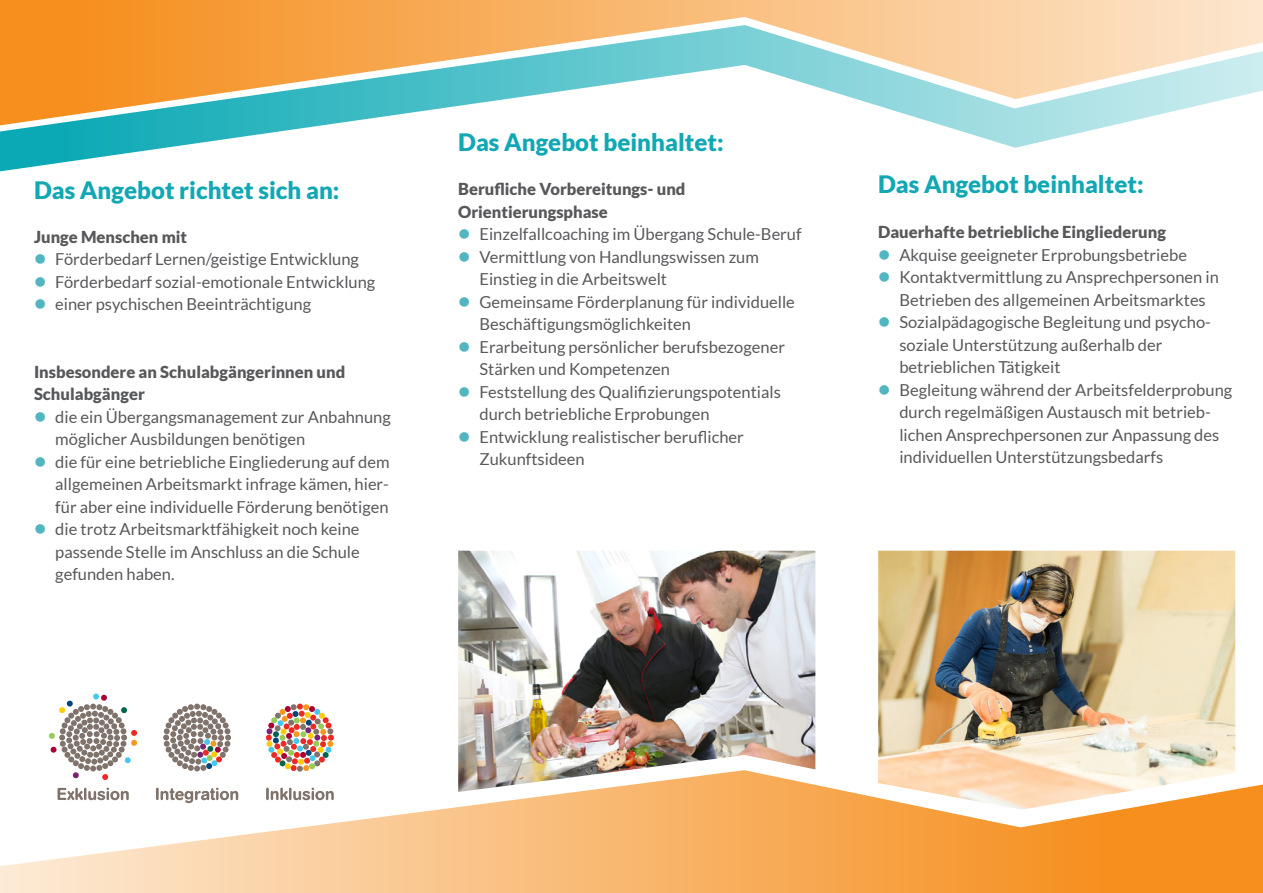
<style>
.page{position:relative;width:1263px;height:893px;background:#fff}
.page>*{position:absolute;margin:0;border:0;box-sizing:border-box;transform-origin:0 0}
.t1{font:900 24px "Lato";color:#11a8b4}
.t2{font:16.5px/22.5px "Lato";color:#57585a}
.t3{font:900 16.5px/22.5px "Lato";color:#57585a}
.s1{color:#51b6c0}
</style>
<div class="page">
<svg style="left:0;top:132px;width:1083px;height:40px"></svg>
<svg style="left:0;top:0;width:1263px;height:132px"></svg>
<svg style="left:0;top:784px;width:1263px;height:109px"></svg>
<svg style="left:163px;top:704px;width:68px;height:67px"></svg>
<svg style="left:49px;top:694px;width:88px;height:86px"></svg>
<svg style="left:156px;top:788px;width:82px;height:15px"></svg>
<svg style="left:57px;top:788px;width:72px;height:12px"></svg>
<svg style="left:266px;top:788px;width:68px;height:12px"></svg>
<svg style="left:266px;top:704px;width:68px;height:68px"></svg>
<img style="left:458px;top:551px;width:357px;height:241px">
<img style="left:878px;top:551px;width:357px;height:258px">
<p class="t1" style="left:34px;top:176px;width:307px">Das Angebot richtet sich an:</p>
<p class="t3" style="left:34px;top:225px;width:155px">Junge Menschen mit</p>
<p class="t2" style="left:34px;top:248px;width:326px"><span class="s1">●</span> Förderbedarf Lernen/geistige Entwicklung</p>
<p class="t2" style="left:34px;top:270px;width:343px"><span class="s1">●</span> Förderbedarf sozial-emotionale Entwicklung</p>
<p class="t2" style="left:34px;top:293px;width:279px"><span class="s1">●</span> einer psychischen Beeinträchtigung</p>
<p class="t3" style="left:34px;top:360px;width:313px">Insbesondere an Schulabgängerinnen und<br>Schulabgänger</p>
<p class="t2" style="left:55px;top:405px;width:337px;text-indent:-21px"><span class="s1">●</span> die ein Übergangsmanagement zur Anbahnung möglicher Ausbildungen benötigen</p>
<p class="t2" style="left:55px;top:450px;width:336px;text-align:justify;text-indent:-21px"><span class="s1">●</span> die für eine betriebliche Eingliederung auf dem allgemeinen Arbeitsmarkt infrage kämen, hier&shy;für aber eine individuelle Förderung benötigen</p>
<p class="t2" style="left:55px;top:518px;width:306px;text-align:justify;text-indent:-21px"><span class="s1">●</span> die trotz Arbeitsmarktfähigkeit noch keine passende Stelle im Anschluss an die Schule gefunden haben.</p>
<p class="t1" style="left:458px;top:128px;width:267px">Das Angebot beinhaltet:</p>
<p class="t3" style="left:458px;top:178px;width:229px">Berufliche Vorbereitungs- und</p>
<p class="t3" style="left:458px;top:200px;width:151px">Orientierungsphase</p>
<p class="t2" style="left:458px;top:223px;width:345px"><span class="s1">●</span> Einzelfallcoaching im Übergang Schule-Beruf</p>
<p class="t2" style="left:458px;top:245px;width:302px"><span class="s1">●</span> Vermittlung von Handlungswissen zum</p>
<p class="t2" style="left:479px;top:268px;width:189px">Einstieg in die Arbeitswelt</p>
<p class="t2" style="left:479px;top:290px;width:317px;text-indent:-21px"><span class="s1">●</span> Gemeinsame Förderplanung für individuelle<br>Beschäftigungsmöglichkeiten</p>
<p class="t2" style="left:479px;top:335px;width:307px;text-indent:-21px"><span class="s1">●</span> Erarbeitung persönlicher berufsbezogener<br>Stärken und Kompetenzen</p>
<p class="t2" style="left:479px;top:380px;width:303px;text-indent:-21px"><span class="s1">●</span> Feststellung des Qualifizierungspotentials durch betriebliche Erprobungen</p>
<p class="t2" style="left:458px;top:425px;width:287px"><span class="s1">●</span> Entwicklung realistischer beruflicher</p>
<p class="t2" style="left:479px;top:448px;width:107px">Zukunftsideen</p>
<p class="t1" style="left:878px;top:170px;width:267px">Das Angebot beinhaltet:</p>
<p class="t3" style="left:878px;top:220px;width:289px">Dauerhafte betriebliche Eingliederung</p>
<p class="t2" style="left:878px;top:243px;width:310px"><span class="s1">●</span> Akquise geeigneter Erprobungsbetriebe</p>
<p class="t2" style="left:878px;top:266px;width:342px;text-align:center"><span class="s1">●</span> Kontaktvermittlung zu Ansprechpersonen in<br>Betrieben des allgemeinen Arbeitsmarktes</p>
<p class="t2" style="left:899px;top:311px;width:313px;text-indent:-21px"><span class="s1">●</span> Sozialpädagogische Begleitung und psycho&shy;soziale Unterstützung außerhalb der</p>
<p class="t2" style="left:899px;top:356px;width:163px">betrieblichen Tätigkeit</p>
<p class="t2" style="left:899px;top:378px;width:334px;text-indent:-21px"><span class="s1">●</span> Begleitung während der Arbeitsfelderprobung durch regelmäßigen Austausch mit betrieb&shy;lichen Ansprechpersonen zur Anpassung des individuellen Unterstützungsbedarfs</p>
</div>
